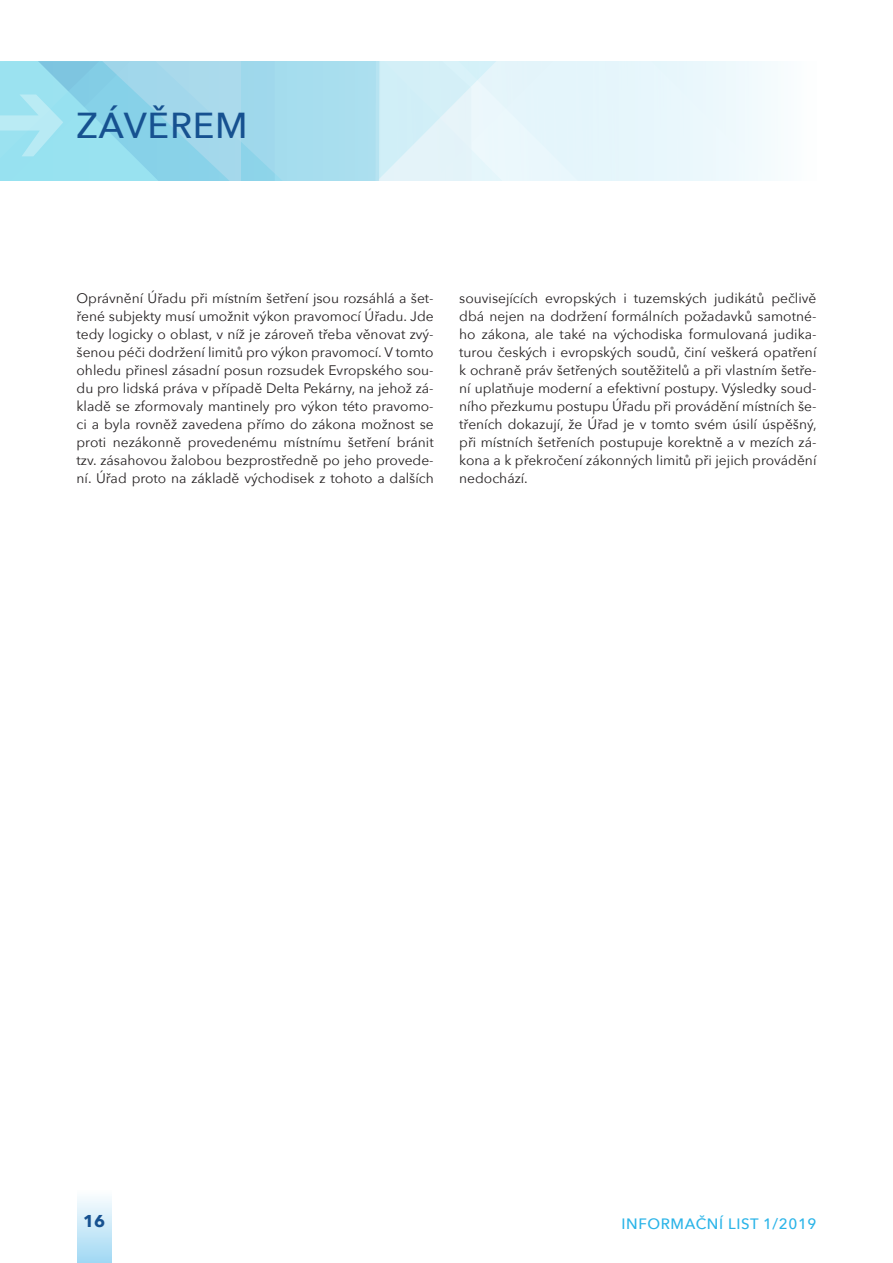
<style>
.page{position:relative;width:893px;height:1263px;background:#fff}
.page>*{position:absolute;margin:0;border:0;box-sizing:border-box;transform-origin:0 0}
.t1{font:500 36px "Avenir Next";letter-spacing:.02em;color:#165190}
.t2{font:700 17.1px "Avenir Next";color:#165190}
.t3{font:500 15px "Avenir Next";letter-spacing:.04em;color:#2bb4e8}
.t4{font:13.8px/18px "Avenir Next";color:#231f20;text-align:justify}
</style>
<div class="page">
<svg style="left:0;top:62px;width:771px;height:119px;background:#c1e8f3"></svg>
<div style="left:77px;top:1190px;width:34px;height:73px;background:linear-gradient(to bottom,#fdfefe,#a0d8f3)"></div>
<h1 class="t1" style="left:77px;top:95px;width:173px">ZÁVĚREM</h1>
<p class="t4" style="left:77px;top:289px;width:359px">Oprávnění Úřadu při místním šetření jsou rozsáhlá a šet&shy;řené subjekty musí umožnit výkon pravomocí Úřadu. Jde tedy logicky o oblast, v níž je zároveň třeba věnovat zvý&shy;šenou péči dodržení limitů pro výkon pravomocí. V tomto ohledu přinesl zásadní posun rozsudek Evropského sou&shy;du pro lidská práva v případě Delta Pekárny, na jehož zá&shy;kladě se zformovaly mantinely pro výkon této pravomo&shy;ci a byla rovněž zavedena přímo do zákona možnost se proti nezákonně provedenému místnímu šetření bránit tzv. zásahovou žalobou bezprostředně po jeho provede&shy;ní. Úřad proto na základě východisek z tohoto a dalších</p>
<p class="t4" style="left:459px;top:289px;width:359px">souvisejících evropských i tuzemských judikátů pečlivě dbá nejen na dodržení formálních požadavků samotné&shy;ho zákona, ale také na východiska formulovaná judika&shy;turou českých i evropských soudů, činí veškerá opatření k ochraně práv šetřených soutěžitelů a při vlastním šetře&shy;ní uplatňuje moderní a efektivní postupy. Výsledky soud&shy;ního přezkumu postupu Úřadu při provádění místních še&shy;třeních dokazují, že Úřad je v tomto svém úsilí úspěšný, při místních šetřeních postupuje korektně a v mezích zá&shy;kona a k překročení zákonných limitů při jejich provádění nedochází.</p>
<p class="t2" style="left:83px;top:1206px;width:24px">16</p>
<p class="t3" style="left:621px;top:1211px;width:196px">INFORMAČNÍ LIST 1/2019</p>
</div>
